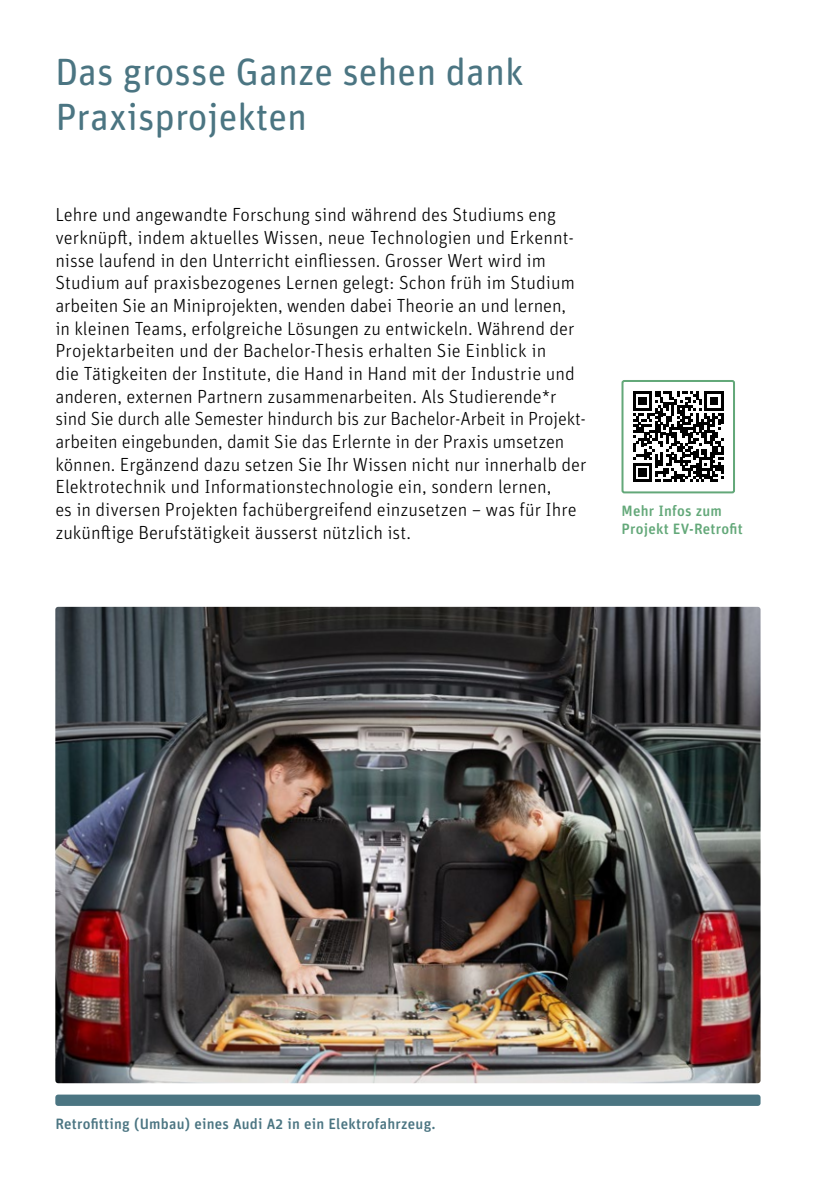
<style>
.page{position:relative;width:823px;height:1191px;background:#fff}
.page>*{position:absolute;margin:0;border:0;box-sizing:border-box;transform-origin:0 0}
.t1{font:38px/45.4px "Unit Rounded Pro";color:#4b7582}
.t2{font:300 19px/22.6px "Unit Rounded Pro";color:#000}
.t3{font:500 15px "Unit Rounded Pro";letter-spacing:.015em;color:#4b7582}
.t4{font:500 15px/18.2px "Unit Rounded Pro";letter-spacing:.015em;color:#63a879}
</style>
<div class="page">
<img style="left:55px;top:607px;width:705px;height:476px">
<svg style="left:633px;top:391px;width:90px;height:91px"></svg>
<div style="left:621px;top:380px;width:113px;height:113px;border:2px solid #63a879;border-radius:2px"></div>
<div style="left:55px;top:1094px;width:705px;height:12px;background:#4b7582;border-radius:3px"></div>
<h1 class="t1" style="left:55px;top:47px;width:469px">Das grosse Ganze sehen dank<br>Praxisprojekten</h1>
<p class="t2" style="left:55px;top:203px;width:532px">Lehre und angewandte Forschung sind während des Studiums eng verknüpft, indem aktuelles Wissen, neue Technologien und Erkennt&shy;nisse laufend in den Unterricht einfliessen. Grosser Wert wird im Studium auf praxisbezogenes Lernen gelegt: Schon früh im Studium arbeiten Sie an Miniprojekten, wenden dabei Theorie an und lernen,<br>in kleinen Teams, erfolgreiche Lösungen zu entwickeln. Während der Projektarbeiten und der Bachelor-Thesis erhalten Sie Einblick in<br>die Tätigkeiten der Institute, die Hand in Hand mit der Industrie und anderen, externen Partnern zusammenarbeiten. Als Studierende*r sind Sie durch alle Semester hindurch bis zur Bachelor-Arbeit in Projekt&shy;arbeiten eingebunden, damit Sie das Erlernte in der Praxis umsetzen können. Ergänzend dazu setzen Sie Ihr Wissen nicht nur innerhalb der Elektrotechnik und Informationstechnologie ein, sondern lernen,<br>es in diversen Projekten fachübergreifend einzusetzen – was für Ihre zukünftige Berufstätigkeit äusserst nützlich ist.</p>
<p class="t4" style="left:621px;top:501px;width:123px">Mehr Infos zum<br>Projekt EV-Retrofit</p>
<p class="t3" style="left:55px;top:1112px;width:381px">Retrofitting (Umbau) eines Audi A2 in ein Elektrofahrzeug.</p>
</div>
